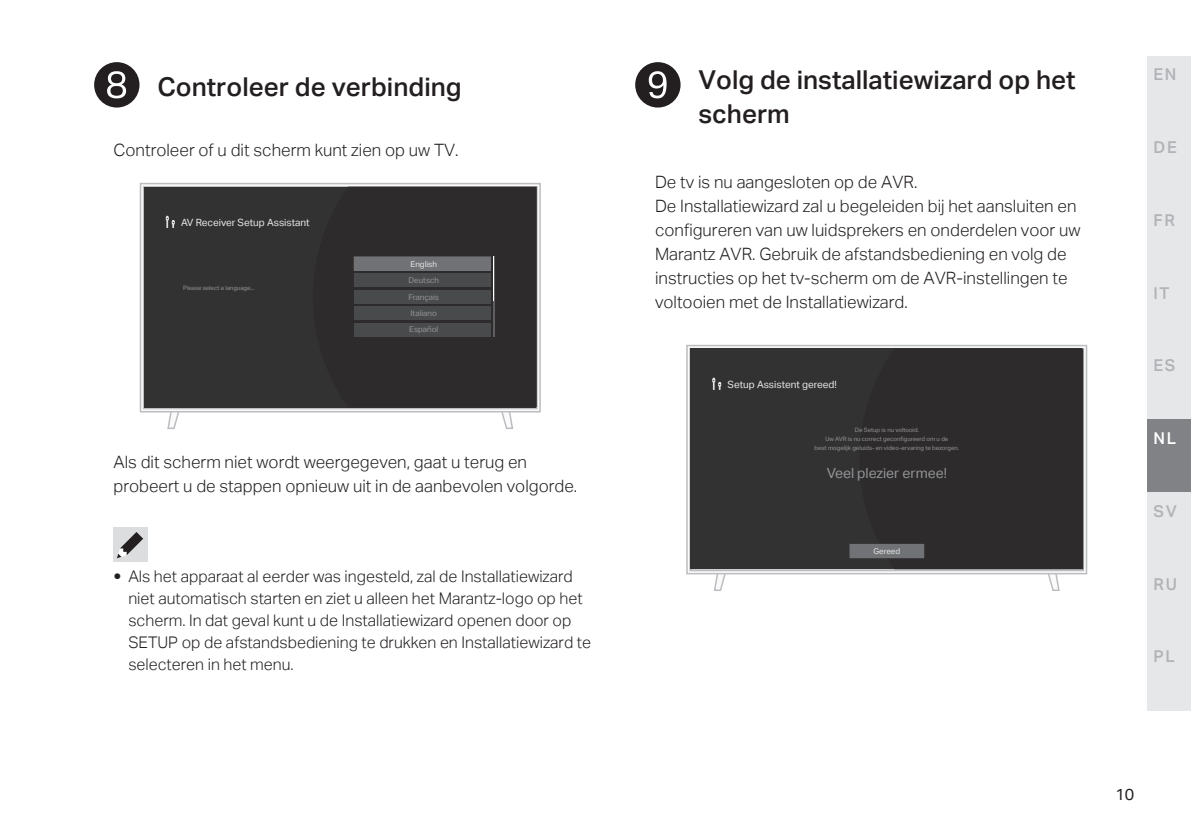
<style>
.page{position:relative;width:1191px;height:840px;background:#fff}
.page>*{position:absolute;margin:0;border:0;box-sizing:border-box;transform-origin:0 0}
.t1{font:500 26px/34px "Aktiv Grotesk";color:#231f20}
.t2{font:300 17px/24px "Aktiv Grotesk";color:#231f20}
.t3{font:500 16.4px "Aktiv Grotesk";letter-spacing:.1em;color:#b2b3b7}
.t4{font:500 16.4px "Aktiv Grotesk";color:#fff}
.t5{font:300 16px/22px "Aktiv Grotesk";color:#231f20}
.t6{font:16px "Aktiv Grotesk";color:#231f20}
.t7{font:14px "Aktiv Grotesk";color:#939598}
.t8{font:10px "Aktiv Grotesk";color:#e9eaeb}
.t9{font:8px/16.8px "Aktiv Grotesk";color:#939598}
.t10{font:8px "Aktiv Grotesk";color:#e8e9ea}
.t11{font:6px/9px "Aktiv Grotesk";color:#939598;text-align:center}
.s1{font-family:"Univers LT Std"}
</style>
<div class="page">
<div style="left:1147px;top:56px;width:44px;height:72px;background:#e6e7e9"></div>
<div style="left:1147px;top:128px;width:44px;height:73px;background:#e6e7e9"></div>
<div style="left:1147px;top:201px;width:44px;height:73px;background:#e6e7e9"></div>
<div style="left:1147px;top:274px;width:44px;height:72px;background:#e6e7e9"></div>
<div style="left:1147px;top:346px;width:44px;height:73px;background:#e6e7e9"></div>
<div style="left:1147px;top:419px;width:44px;height:73px;background:#808285"></div>
<div style="left:1147px;top:492px;width:44px;height:72px;background:#e6e7e9"></div>
<div style="left:1147px;top:564px;width:44px;height:73px;background:#e6e7e9"></div>
<div style="left:1147px;top:637px;width:44px;height:73px;background:#e6e7e9"></div>
<div style="left:635px;top:62px;width:45px;height:45px;background:#231f20;border-radius:50%"></div>
<svg style="left:649px;top:71px;width:17px;height:27px"></svg>
<div style="left:94px;top:62px;width:45px;height:45px;background:#231f20;border-radius:50%"></div>
<svg style="left:107px;top:71px;width:19px;height:27px"></svg>
<svg style="left:713px;top:574px;width:14px;height:17px"></svg>
<svg style="left:1046px;top:574px;width:14px;height:17px"></svg>
<div style="left:686px;top:344px;width:401px;height:230px;border:2px solid #bcbdc0"></div>
<div style="left:690px;top:348px;width:392px;height:221px;background:#333233"></div>
<svg style="left:859px;top:348px;width:224px;height:221px"></svg>
<svg style="left:712px;top:378px;width:9px;height:11px"></svg>
<div style="left:850px;top:544px;width:73px;height:13px;background:#717275"></div>
<svg style="left:166px;top:412px;width:15px;height:17px"></svg>
<svg style="left:500px;top:412px;width:14px;height:17px"></svg>
<div style="left:140px;top:183px;width:401px;height:229px;border:2px solid #bcbdc0"></div>
<div style="left:144px;top:186px;width:392px;height:221px;background:#333233"></div>
<svg style="left:313px;top:186px;width:224px;height:221px"></svg>
<svg style="left:166px;top:216px;width:8px;height:12px"></svg>
<div style="left:354px;top:257px;width:136px;height:13px;background:#717275"></div>
<div style="left:354px;top:256px;width:136px;height:14px;border:1px solid #717275"></div>
<div style="left:354px;top:290px;width:136px;height:13px;background:#494a4b"></div>
<div style="left:354px;top:273px;width:136px;height:13px;background:#494a4b"></div>
<div style="left:354px;top:306px;width:136px;height:14px;background:#494a4b"></div>
<div style="left:354px;top:323px;width:136px;height:14px;background:#494a4b"></div>
<hr style="left:493px;top:256px;width:1px;height:81px;background:#5f5f62">
<hr style="left:493px;top:257px;width:1px;height:44px;background:#fff">
<div style="left:113px;top:527px;width:34px;height:34px;background:#dcdddf"></div>
<svg style="left:117px;top:532px;width:26px;height:26px"></svg>
<h1 class="t1" style="left:157px;top:70px;width:306px">Controleer de verbinding</h1>
<p class="t2" style="left:113px;top:138px;width:347px">Controleer of u dit scherm kunt zien op uw TV.</p>
<p class="t8" style="left:181px;top:216px;width:130px">AV Receiver Setup Assistant</p>
<p class="t11" style="left:183px;top:283px;width:73px">Please select a language...</p>
<p class="t10" style="left:410px;top:259px;width:28px">English</p>
<p class="t9" style="left:408px;top:272px;width:32px">Deutsch</p>
<p class="t9" style="left:409px;top:304px;width:31px">Italiano<br>Español</p>
<p class="t9" style="left:408px;top:288px;width:32px">Français</p>
<p class="t2" style="left:113px;top:450px;width:465px">Als dit scherm niet wordt weergegeven, gaat u terug en probeert u de stappen opnieuw uit in de aanbevolen volgorde.</p>
<p class="t5" style="left:128px;top:564px;width:464px;text-indent:-15px"><span class="s1">•</span> Als het apparaat al eerder was ingesteld, zal de Installatiewizard niet automatisch starten en ziet u alleen het Marantz-logo op het scherm. In dat geval kunt u de Installatiewizard openen door op SETUP op de afstandsbediening te drukken en Installatiewizard te selecteren in het menu.</p>
<h1 class="t1" style="left:698px;top:63px;width:379px">Volg de installatiewizard op het scherm</h1>
<p class="t2" style="left:655px;top:170px;width:427px">De tv is nu aangesloten op de AVR.<br>De Installatiewizard zal u begeleiden bij het aansluiten en configureren van uw luidsprekers en onderdelen voor uw Marantz AVR. Gebruik de afstandsbediening en volg de instructies op het tv-scherm om de AVR-instellingen te voltooien met de Installatiewizard.</p>
<p class="t8" style="left:727px;top:378px;width:111px">Setup Assistent gereed!</p>
<p class="t11" style="left:814px;top:425px;width:146px">De Setup is nu voltooid.<br>Uw AVR is nu correct geconfigureerd om u de<br>best mogelijk geluids- en video-ervaring te bezorgen.</p>
<p class="t7" style="left:827px;top:465px;width:122px">Veel plezier ermee!</p>
<p class="t10" style="left:873px;top:546px;width:28px">Gereed</p>
<p class="t3" style="left:1153px;top:65px;width:24px">EN</p>
<p class="t3" style="left:1153px;top:138px;width:25px">DE</p>
<p class="t3" style="left:1153px;top:210px;width:23px">FR</p>
<p class="t3" style="left:1153px;top:283px;width:18px">IT</p>
<p class="t3" style="left:1153px;top:356px;width:23px">ES</p>
<p class="t4" style="left:1153px;top:428px;width:24px">NL</p>
<p class="t3" style="left:1153px;top:501px;width:25px">SV</p>
<p class="t3" style="left:1153px;top:574px;width:25px">RU</p>
<p class="t3" style="left:1153px;top:646px;width:23px">PL</p>
<p class="t6" style="left:1115px;top:785px;width:20px">10</p>
</div>
